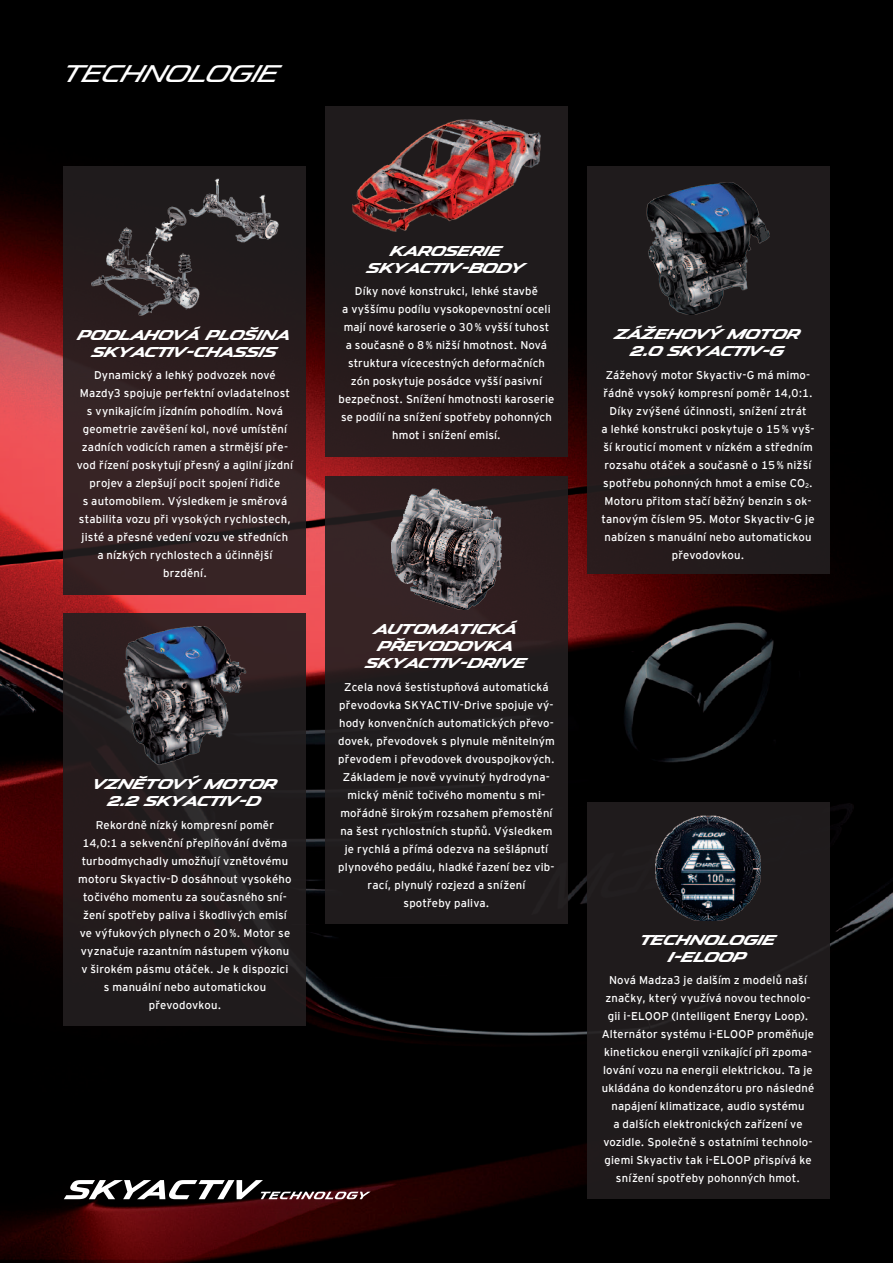
<style>
.page{position:relative;width:893px;height:1263px;background:#fff}
.page>*{position:absolute;margin:0;border:0;box-sizing:border-box;transform-origin:0 0}
.t1{font:24px "Mazda";color:#fff}
.t2{font:700 14.25px/17.1px "Mazda";letter-spacing:-.005em;color:#fff;text-align:center}
.t3{font:700 14.25px/17.1px "Mazda";letter-spacing:-.03em;color:#fff;text-align:center}
.t4{font:11.25px/18px "Interstate Mazda";letter-spacing:.015em;color:#fff;text-align:center}
</style>
<div class="page">
<img style="left:0;top:0;width:893px;height:1263px">
<div style="left:64px;top:166px;width:242px;height:428px;background:linear-gradient(to bottom,#1e191a,#3b2526)"></div>
<img style="left:91px;top:179px;width:188px;height:136px">
<div style="left:325px;top:106px;width:243px;height:350px;background:#231f20"></div>
<img style="left:353px;top:119px;width:187px;height:113px">
<div style="left:587px;top:166px;width:242px;height:407px;background:#231f20"></div>
<img style="left:646px;top:183px;width:124px;height:132px">
<div style="left:587px;top:802px;width:242px;height:397px;background:#231f20"></div>
<img style="left:655px;top:815px;width:105px;height:105px">
<div style="left:325px;top:476px;width:243px;height:448px;background:linear-gradient(to bottom,#332122,#1b1a1b)"></div>
<img style="left:391px;top:488px;width:111px;height:122px">
<div style="left:64px;top:613px;width:242px;height:412px;background:#231f20"></div>
<img style="left:123px;top:626px;width:124px;height:139px">
<svg style="left:64px;top:1180px;width:307px;height:19px"></svg>
<h1 class="t1" style="left:64px;top:60px;width:217px">TECHNOLOGIE</h1>
<p class="t2" style="left:78px;top:327px;width:215px">PODLAHOVÁ PLOŠINA<br>SKYACTIV-CHASSIS</p>
<p class="t4" style="left:77px;top:366px;width:218px">Dynamický a lehký podvozek nové Mazdy3 spojuje perfektní ovladatelnost s vynikajícím jízdním pohodlím. Nová geometrie zavěšení kol, nové umístění zadních vodicích ramen a strmější pře&shy;vod řízení poskytují přesný a agilní jízdní projev a zlepšují pocit spojení řidiče<br>s automobilem. Výsledkem je směrová stabilita vozu při vysokých rychlostech, jisté a přesné vedení vozu ve středních<br>a nízkých rychlostech a účinnější brzdění.</p>
<p class="t2" style="left:93px;top:776px;width:186px">VZNĚTOVÝ MOTOR<br>2.2 SKYACTIV-D</p>
<p class="t4" style="left:78px;top:815px;width:215px">Rekordně nízký kompresní poměr 14,0:1 a sekvenční přeplňování dvěma turbodmychadly umožňují vznětovému motoru Skyactiv-D dosáhnout vysokého točivého momentu za současného sní&shy;žení spotřeby paliva i škodlivých emisí ve výfukových plynech o 20 %. Motor se vyznačuje razantním nástupem výkonu v širokém pásmu otáček. Je k dispozici s manuální nebo automatickou převodovkou.</p>
<p class="t2" style="left:368px;top:243px;width:159px">KAROSERIE<br>SKYACTIV-BODY</p>
<p class="t4" style="left:339px;top:282px;width:217px">Díky nové konstrukci, lehké stavbě<br>a vyššímu podílu vysokopevnostní oceli mají nové karoserie o 30 % vyšší tuhost<br>a současně o 8 % nižší hmotnost. Nová struktura vícecestných deformačních zón poskytuje posádce vyšší pasivní bezpečnost. Snížení hmotnosti karoserie se podílí na snížení spotřeby pohonných hmot i snížení emisí.</p>
<p class="t2" style="left:367px;top:621px;width:161px">AUTOMATICKÁ<br>PŘEVODOVKA<br>SKYACTIV-DRIVE</p>
<p class="t4" style="left:338px;top:677px;width:218px">Zcela nová šestistupňová automatická převodovka SKYACTIV-Drive spojuje vý&shy;hody konvenčních automatických převo&shy;dovek, převodovek s plynule měnitelným převodem i převodovek dvouspojkových.<br>Základem je nově vyvinutý hydrodyna&shy;mický měnič točivého momentu s mi&shy;mořádně širokým rozsahem přemostění na šest rychlostních stupňů. Výsledkem je rychlá a přímá odezva na sešlápnutí plynového pedálu, hladké řazení bez vib&shy;rací, plynulý rozjezd a snížení<br>spotřeby paliva.</p>
<p class="t3" style="left:615px;top:326px;width:187px">ZÁŽEHOVÝ MOTOR<br>2.0 SKYACTIV-G</p>
<p class="t4" style="left:601px;top:365px;width:215px">Zážehový motor Skyactiv-G má mimo&shy;řádně vysoký kompresní poměr 14,0:1.<br>Díky zvýšené účinnosti, snížení ztrát<br>a lehké konstrukci poskytuje o 15 % vyš&shy;ší krouticí moment v nízkém a středním rozsahu otáček a současně o 15 % nižší spotřebu pohonných hmot a emise CO<sub>2</sub>.<br>Motoru přitom stačí běžný benzin s ok&shy;tanovým číslem 95. Motor Skyactiv-G je nabízen s manuální nebo automatickou převodovkou.</p>
<p class="t2" style="left:640px;top:932px;width:137px">TECHNOLOGIE<br>I-ELOOP</p>
<p class="t4" style="left:602px;top:970px;width:214px">Nová Madza3 je dalším z modelů naší značky, který využívá novou technolo&shy;gii i-ELOOP (Intelligent Energy Loop).<br>Alternátor systému i-ELOOP proměňuje kinetickou energii vznikající při zpoma&shy;lování vozu na energii elektrickou. Ta je ukládána do kondenzátoru pro následné napájení klimatizace, audio systému<br>a dalších elektronických zařízení ve vozidle. Společně s ostatními technolo&shy;giemi Skyactiv tak i-ELOOP přispívá ke snížení spotřeby pohonných hmot.</p>
</div>
